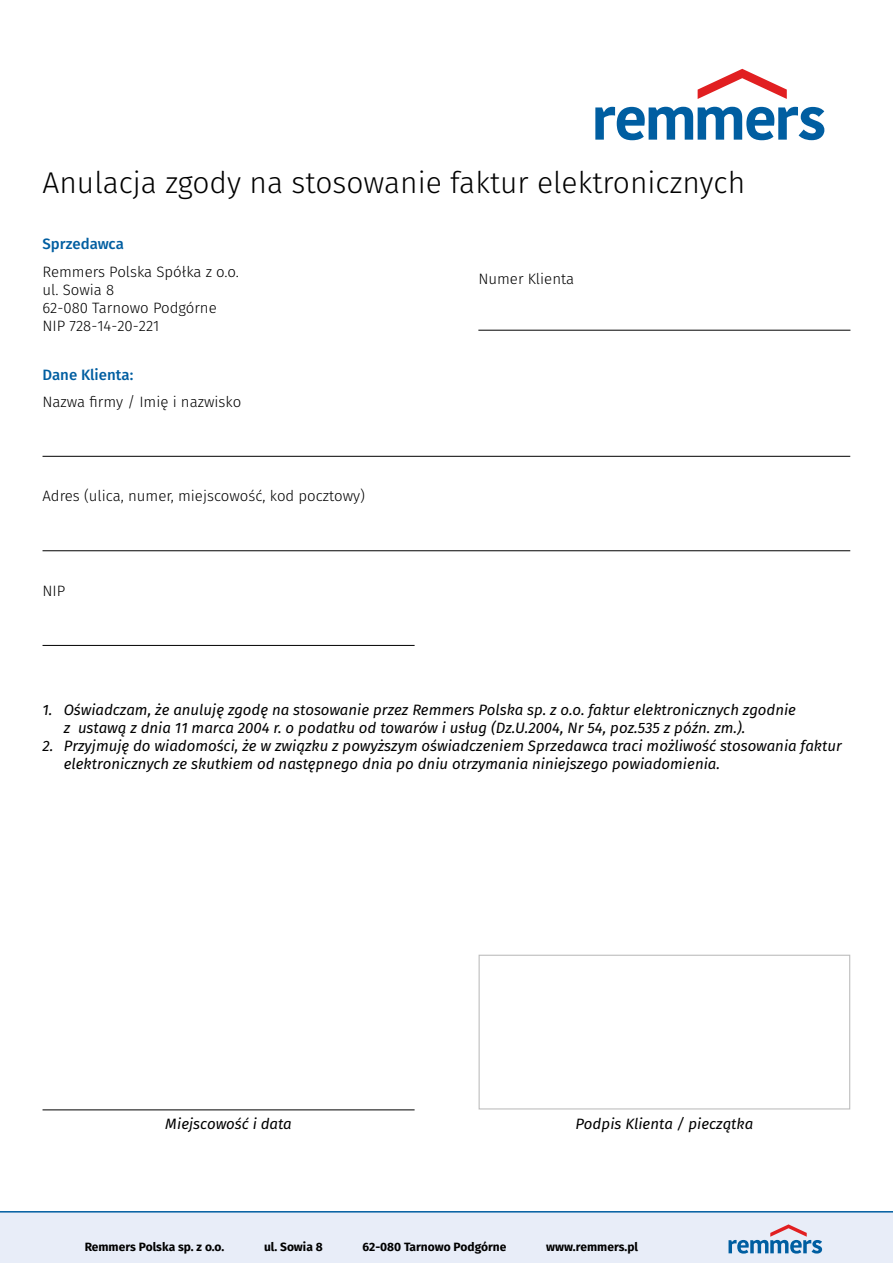
<style>
.page{position:relative;width:893px;height:1263px;background:#fff}
.page>*{position:absolute;margin:0;border:0;box-sizing:border-box;transform-origin:0 0}
.t1{font:300 30px "Fira Sans";color:#000}
.t2{font:italic 15px/18px "Fira Sans";color:#000}
.t3{font:300 15px/18px "Fira Sans";color:#000}
.t4{font:500 15px "Fira Sans";color:#005ea1}
.t5{font:700 12px "Fira Sans";color:#000}
</style>
<div class="page">
<div style="left:0;top:1211px;width:893px;height:52px;background:#e8edf8"></div>
<hr style="left:0;top:1211px;width:893px;height:1px;background:#005ea1">
<svg style="left:728px;top:1224px;width:94px;height:29px"></svg>
<svg style="left:595px;top:107px;width:229px;height:33px"></svg>
<svg style="left:698px;top:69px;width:89px;height:30px"></svg>
<div style="left:479px;top:955px;width:371px;height:154px;border:1px solid #bebebe"></div>
<hr style="left:43px;top:456px;width:807px;height:1px;background:#000">
<hr style="left:43px;top:550px;width:807px;height:1px;background:#000">
<hr style="left:43px;top:645px;width:372px;height:1px;background:#000">
<hr style="left:43px;top:1109px;width:372px;height:1px;background:#000">
<hr style="left:478px;top:330px;width:372px;height:1px;background:#000">
<h1 class="t1" style="left:43px;top:162px;width:704px">Anulacja zgody na stosowanie faktur elektronicznych</h1>
<p class="t4" style="left:43px;top:234px;width:83px">Sprzedawca</p>
<p class="t3" style="left:43px;top:262px;width:198px">Remmers Polska Spółka z o.o. ul. Sowia 8<br>62-080 Tarnowo Podgórne<br>NIP 728-14-20-221</p>
<p class="t4" style="left:43px;top:364px;width:92px">Dane Klienta:</p>
<p class="t3" style="left:43px;top:393px;width:200px">Nazwa firmy / Imię i nazwisko</p>
<p class="t3" style="left:43px;top:487px;width:324px">Adres (ulica, numer, miejscowość, kod pocztowy)</p>
<p class="t3" style="left:43px;top:582px;width:24px">NIP</p>
<p class="t3" style="left:478px;top:269px;width:97px">Numer Klienta</p>
<p class="t2" style="left:64px;top:701px;width:734px;text-indent:-21px">1. Oświadczam, że anuluję zgodę na stosowanie przez Remmers Polska sp. z o.o. faktur elektronicznych zgodnie z ustawą z dnia 11 marca 2004 r. o podatku od towarów i usług (Dz.U.2004, Nr 54, poz.535 z późn. zm.).</p>
<p class="t2" style="left:64px;top:737px;width:779px;text-indent:-21px">2. Przyjmuję do wiadomości, że w związku z powyższym oświadczeniem Sprzedawca traci możliwość stosowania faktur elektronicznych ze skutkiem od następnego dnia po dniu otrzymania niniejszego powiadomienia.</p>
<p class="t2" style="left:165px;top:1114px;width:128px">Miejscowość i data</p>
<p class="t2" style="left:576px;top:1114px;width:179px">Podpis Klienta / pieczątka</p>
<p class="t5" style="left:85px;top:1238px;width:141px">Remmers Polska sp. z o.o.</p>
<p class="t5" style="left:264px;top:1238px;width:60px">ul. Sowia 8</p>
<p class="t5" style="left:362px;top:1238px;width:146px">62-080 Tarnowo Podgórne</p>
<p class="t5" style="left:546px;top:1238px;width:93px">www.remmers.pl</p>
</div>
